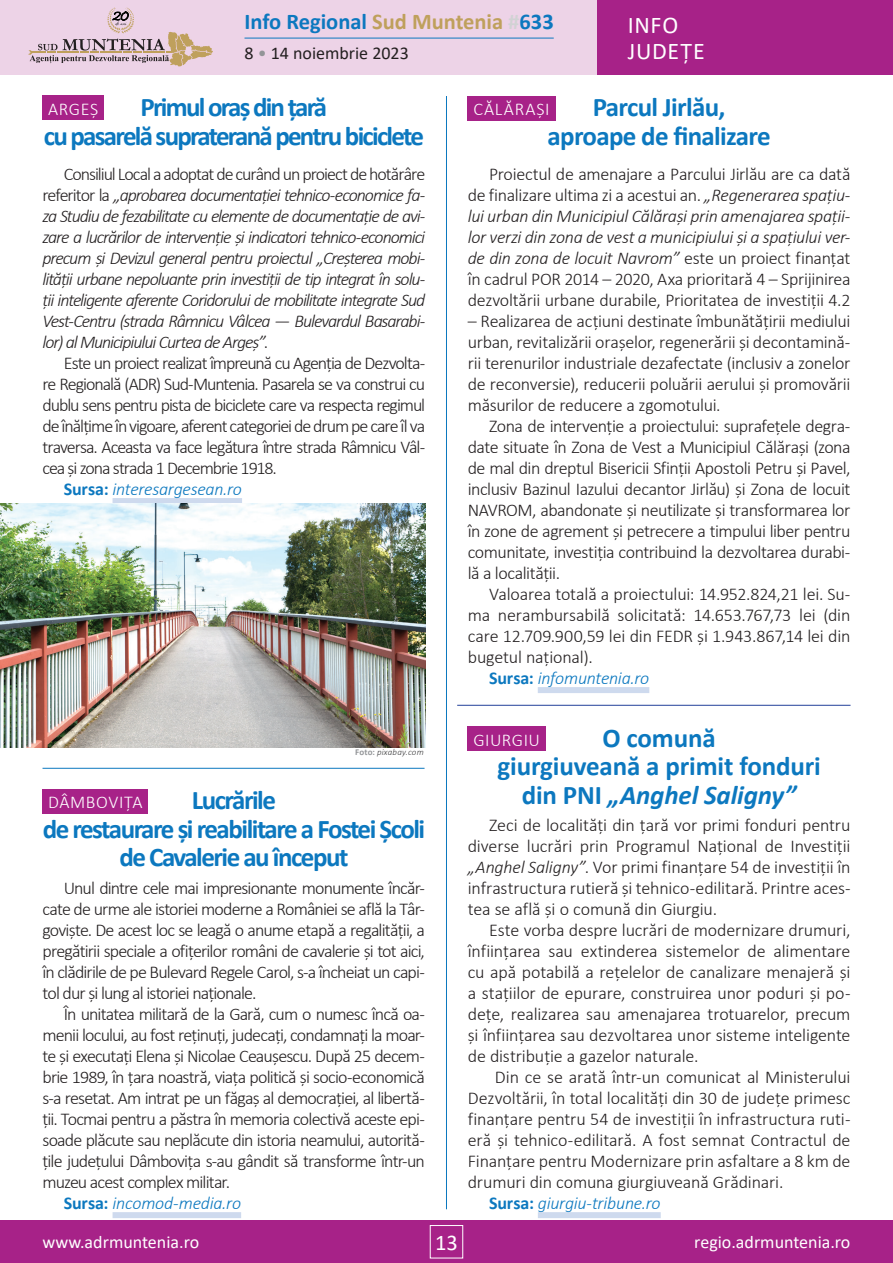
<style>
.page{position:relative;width:893px;height:1263px;background:#fff}
.page>*{position:absolute;margin:0;border:0;box-sizing:border-box;transform-origin:0 0}
.t1{font:700 27px/28.5px "Calibri";letter-spacing:-.055em;color:#0c78bf;text-align:center}
.t2{font:700 27px/28.5px "Calibri";letter-spacing:-.005em;color:#0c78bf;text-align:center}
.t3{font:700 27px/28.5px "Calibri";letter-spacing:-.025em;color:#0c78bf;text-align:center}
.t4{font:24px/25.5px "Calibri";letter-spacing:.03em;color:#fff}
.t5{font:700 22.5px "Calibri";color:#0c78bf}
.t6{font:22.5px "Calibri";color:#fff}
.t7{font:300 18px/21px "Calibri";letter-spacing:-.035em;color:#231f20;text-align:justify}
.t8{font:italic 300 18px/21px "Calibri";letter-spacing:-.06em;color:#231f20;text-align:justify}
.t9{font:300 18px "Calibri";letter-spacing:-.01em;color:#231f20}
.t10{font:300 18px "Calibri";letter-spacing:-.06em;color:#231f20}
.t11{font:italic 300 18px "Calibri";letter-spacing:-.015em;color:#0c78bf}
.t12{font:300 18px "Calibri";letter-spacing:-.055em;color:#231f20}
.t13{font:300 18px "Calibri";letter-spacing:-.005em;color:#231f20}
.t14{font:18px "Calibri";color:#fff}
.t15{font:300 18px "Calibri";letter-spacing:.03em;color:#fff}
.t16{font:18px "Calibri";color:#231f20}
.t17{font:300 18px "Calibri";letter-spacing:.06em;color:#fff}
.t18{font:italic 300 9px "Calibri";letter-spacing:.015em;color:#3e3e3f}
.s1{color:#bfa05c}
.s2{color:#d1d2d4}
.s3{color:#939598}
.s4{font-style:normal}
.s5{font-weight:700;font-style:normal}
.s6{font-weight:700;font-style:normal;color:#939598}
.s7{font-style:italic}
</style>
<div class="page">
<div style="left:0;top:0;width:893px;height:75px;background:#edd3e7"></div>
<div style="left:597px;top:0;width:296px;height:75px;background:#a72288"></div>
<div style="left:0;top:1220px;width:893px;height:43px;background:#a72288"></div>
<div style="left:430px;top:1225px;width:33px;height:33px;border:1px solid #fff"></div>
<hr style="left:244px;top:38px;width:310px;height:1px;background:#0c78bf">
<svg style="left:29px;top:8px;width:184px;height:58px"></svg>
<div style="left:113px;top:498px;width:129px;height:6px;background:#cedaee"></div>
<hr style="left:446px;top:96px;width:1px;height:1113px;background:#0c78bf">
<div style="left:113px;top:1212px;width:128px;height:6px;background:#cedaee"></div>
<div style="left:538px;top:687px;width:111px;height:6px;background:#cedaee"></div>
<div style="left:43px;top:96px;width:61px;height:24px;background:#a72288"></div>
<div style="left:468px;top:96px;width:88px;height:24px;background:#a72288"></div>
<div style="left:43px;top:789px;width:105px;height:24px;background:#a72288"></div>
<div style="left:468px;top:727px;width:78px;height:24px;background:#a72288"></div>
<div style="left:538px;top:1212px;width:123px;height:6px;background:#cedaee"></div>
<hr style="left:43px;top:768px;width:382px;height:1px;background:#0c78bf">
<hr style="left:457px;top:705px;width:393px;height:1px;background:#223f99">
<img style="left:0;top:504px;width:425px;height:243px">
<p class="t5" style="left:244px;top:6px;width:311px">Info Regional <span class="s1">Sud Muntenia</span> <span class="s2">#</span>633</p>
<p class="t16" style="left:244px;top:41px;width:166px">8 <span class="s3">•</span> 14 noiembrie 2023</p>
<h2 class="t4" style="left:628px;top:12px;width:79px">INFO<br>JUDEȚE</h2>
<h1 class="t1" style="left:44px;top:92px;width:381px">Primul oraș din țară<br>cu pasarelă supraterană pentru biciclete</h1>
<h1 class="t3" style="left:548px;top:93px;width:225px">Parcul Jirlău, aproape de finalizare</h1>
<p class="t15" style="left:48px;top:97px;width:52px">ARGEȘ</p>
<p class="t17" style="left:473px;top:98px;width:78px">CĂLĂRAȘI</p>
<p class="t8" style="left:43px;top:163px;width:384px;text-indent:21px"><span class="s4">Consiliul Local a adoptat de curând un proiect de hotărâre referitor la</span> „aprobarea documentației tehnico-economice fa&shy;za Studiu de fezabilitate cu elemente de documentație de avi&shy;zare a lucrărilor de intervenție și indicatori tehnico-economici precum și Devizul general pentru proiectul „Creșterea mobi&shy;lității urbane nepoluante prin investiții de tip integrat în solu&shy;ții inteligente aferente Coridorului de mobilitate integrate Sud Vest-Centru (strada Râmnicu Vâlcea — Bulevardul Basarabi&shy;lor) al Municipiului Curtea de Argeș”<span class="s4">.</span></p>
<p class="t10" style="left:64px;top:352px;width:363px">Este un proiect realizat împreună cu Agenția de Dezvolta-</p>
<p class="t10" style="left:43px;top:373px;width:384px">re Regională (ADR) Sud-Muntenia. Pasarela se va construi cu</p>
<p class="t12" style="left:43px;top:394px;width:384px">dublu sens pentru pista de biciclete care va respecta regimul</p>
<p class="t10" style="left:43px;top:415px;width:384px">de înălțime în vigoare, aferent categoriei de drum pe care îl va</p>
<p class="t10" style="left:43px;top:436px;width:384px">traversa. Aceasta va face legătura între strada Râmnicu Vâl-</p>
<p class="t12" style="left:43px;top:457px;width:236px">cea și zona strada 1 Decembrie 1918.</p>
<p class="t11" style="left:64px;top:478px;width:180px"><span class="s5">Sursa:</span> interesargesean.ro</p>
<p class="t18" style="left:355px;top:746px;width:70px"><span class="s6">Foto:</span> pixabay.com</p>
<h1 class="t1" style="left:43px;top:786px;width:384px">Lucrările<br>de restaurare și reabilitare a Fostei Școli de Cavalerie au început</h1>
<p class="t15" style="left:48px;top:791px;width:96px">DÂMBOVIȚA</p>
<p class="t7" style="left:43px;top:877px;width:384px;text-indent:21px">Unul dintre cele mai impresionante monumente încăr&shy;cate de urme ale istoriei moderne a României se află la Târ&shy;goviște. De acest loc se leagă o anume etapă a regalității, a pregătirii speciale a ofițerilor români de cavalerie și tot aici, în clădirile de pe Bulevard Regele Carol, s-a încheiat un capi&shy;tol dur și lung al istoriei naționale.</p>
<p class="t7" style="left:64px;top:1003px;width:363px">În unitatea militară de la Gară, cum o numesc încă oa-</p>
<p class="t7" style="left:42px;top:1024px;width:384px">menii locului, au fost reținuți, judecați, condamnați la moar-</p>
<p class="t7" style="left:42px;top:1045px;width:384px">te și executați Elena și Nicolae Ceaușescu. După 25 decem-</p>
<p class="t7" style="left:42px;top:1066px;width:384px">brie 1989, în țara noastră, viața politică și socio-economică</p>
<p class="t7" style="left:42px;top:1087px;width:384px">s-a resetat. Am intrat pe un făgaș al democrației, al libertă-</p>
<p class="t7" style="left:42px;top:1108px;width:384px">ții. Tocmai pentru a păstra în memoria colectivă aceste epi-</p>
<p class="t7" style="left:42px;top:1129px;width:384px">soade plăcute sau neplăcute din istoria neamului, autorită-</p>
<p class="t7" style="left:42px;top:1150px;width:384px">țile județului Dâmbovița s-au gândit să transforme într-un</p>
<p class="t7" style="left:42px;top:1171px;width:189px">muzeu acest complex militar.</p>
<p class="t11" style="left:64px;top:1192px;width:179px"><span class="s5">Sursa:</span> incomod-media.ro</p>
<p class="t7" style="left:468px;top:163px;width:384px;text-indent:21px">Proiectul de amenajare a Parcului Jirlău are ca dată de finalizare ultima zi a acestui an. <span class="s7">„Regenerarea spațiu&shy;lui urban din Municipiul Călărași prin amenajarea spații&shy;lor verzi din zona de vest a municipiului și a spațiului ver&shy;de din zona de locuit Navrom”</span> este un proiect finanțat în cadrul POR 2014 – 2020, Axa prioritară 4 – Sprijinirea dezvoltării urbane durabile, Prioritatea de investiții 4.2</p>
<p class="t7" style="left:468px;top:310px;width:384px">– Realizarea de acțiuni destinate îmbunătățirii mediului urban, revitalizării orașelor, regenerării și decontamină&shy;rii terenurilor industriale dezafectate (inclusiv a zonelor de reconversie), reducerii poluării aerului și promovării măsurilor de reducere a zgomotului.</p>
<p class="t7" style="left:468px;top:415px;width:384px;text-indent:21px">Zona de intervenție a proiectului: suprafețele degra&shy;date situate în Zona de Vest a Municipiul Călărași (zona de mal din dreptul Bisericii Sfinții Apostoli Petru și Pavel, inclusiv Bazinul Iazului decantor Jirlău) și Zona de locuit NAVROM, abandonate și neutilizate și transformarea lor în zone de agrement și petrecere a timpului liber pentru comunitate, investiția contribuind la dezvoltarea durabi&shy;lă a localității.</p>
<p class="t9" style="left:489px;top:583px;width:363px">Valoarea totală a proiectului: 14.952.824,21 lei. Su-</p>
<p class="t9" style="left:468px;top:604px;width:384px">ma nerambursabilă solicitată: 14.653.767,73 lei (din</p>
<p class="t9" style="left:468px;top:625px;width:384px">care 12.709.900,59 lei din FEDR și 1.943.867,14 lei din</p>
<p class="t9" style="left:468px;top:646px;width:126px">bugetul național).</p>
<p class="t11" style="left:489px;top:667px;width:162px"><span class="s5">Sursa:</span> infomuntenia.ro</p>
<h1 class="t2" style="left:497px;top:723px;width:325px">O comună<br>giurgiuveană a primit fonduri din PNI <span class="s7">„Anghel Saligny”</span></h1>
<p class="t15" style="left:473px;top:728px;width:68px">GIURGIU</p>
<p class="t7" style="left:468px;top:814px;width:384px;text-indent:21px">Zeci de localități din țară vor primi fonduri pentru diverse lucrări prin Programul Național de Investiții <span class="s7">„Anghel Saligny”</span>. Vor primi finanțare 54 de investiții în infrastructura rutieră și tehnico-edilitară. Printre aces&shy;tea se află și o comună din Giurgiu.</p>
<p class="t7" style="left:468px;top:919px;width:384px;text-indent:21px">Este vorba despre lucrări de modernizare drumuri, înființarea sau extinderea sistemelor de alimentare cu apă potabilă a rețelelor de canalizare menajeră și a stațiilor de epurare, construirea unor poduri și po&shy;dețe, realizarea sau amenajarea trotuarelor, precum și înființarea sau dezvoltarea unor sisteme inteligente de distribuție a gazelor naturale.</p>
<p class="t9" style="left:495px;top:1066px;width:357px">Din ce se arată într-un comunicat al Ministerului</p>
<p class="t13" style="left:468px;top:1087px;width:384px">Dezvoltării, în total localități din 30 de județe primesc</p>
<p class="t9" style="left:468px;top:1108px;width:384px">finanțare pentru 54 de investiții în infrastructura ruti-</p>
<p class="t9" style="left:468px;top:1129px;width:384px">eră și tehnico-edilitară. A fost semnat Contractul de</p>
<p class="t9" style="left:468px;top:1150px;width:384px">Finanțare pentru Modernizare prin asfaltare a 8 km de</p>
<p class="t9" style="left:468px;top:1171px;width:317px">drumuri din comuna giurgiuveană Grădinari.</p>
<p class="t11" style="left:489px;top:1192px;width:173px"><span class="s5">Sursa:</span> giurgiu-tribune.ro</p>
<p class="t14" style="left:43px;top:1230px;width:158px">www.adrmuntenia.ro</p>
<p class="t6" style="left:435px;top:1226px;width:24px">13</p>
<p class="t14" style="left:694px;top:1230px;width:158px">regio.adrmuntenia.ro</p>
</div>
